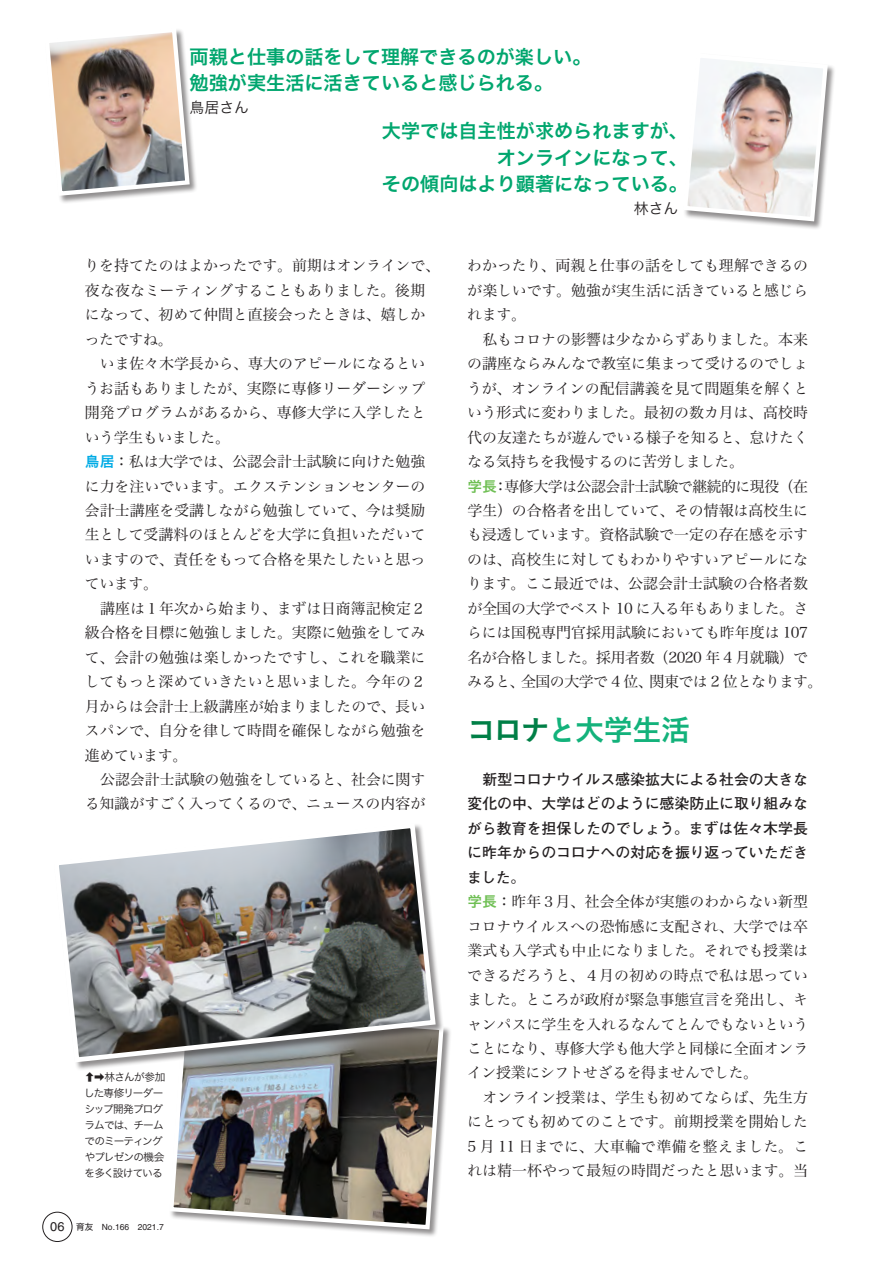
<style>
.page{position:relative;width:893px;height:1263px;background:#fff}
.page>*{position:absolute;margin:0;border:0;box-sizing:border-box;transform-origin:0 0}
.t1{font:29.7px "Koburina Go Std W6";letter-spacing:-.08em;color:#13b27b}
.t2{font:19.2px/26.5px "Hira Kaku Std N W6";color:#00a66e}
.t3{font:14.85px/24.5px "Hira Min Pro W3";letter-spacing:-.005em;color:#231f20}
.t4{font:700 14.85px/24.5px "Futo Go B101 Pro";letter-spacing:-.005em;color:#231f20;text-align:justify}
.t5{font:14.85px "Hira Kaku Std N W3";color:#231f20}
.t6{font:10.65px/15.9px "Hira Kaku Pro W3";letter-spacing:-.075em;color:#231f20}
.t7{font:8.55px "Helvetica";color:#231f20}
.s1{font-family:"Koburina Go Std W6";color:#00abe5}
.s2{font-family:"Koburina Go Std W6";color:#6fbf54}
.s3{color:#007f46}
.s4{font-size:12.75px}
.s5{font-family:"Shin Go Pro"}
</style>
<div class="page">
<div style="left:169px;top:1008px;width:283px;height:230px;background:#231f20;opacity:.5"></div>
<img style="left:169px;top:1008px;width:277px;height:224px">
<div style="left:53px;top:823px;width:391px;height:248px;background:#231f20;opacity:.5"></div>
<img style="left:53px;top:823px;width:385px;height:242px">
<div style="left:683px;top:53px;width:153px;height:177px;background:#231f20;opacity:.5"></div>
<svg style="left:683px;top:53px;width:147px;height:171px"></svg>
<div style="left:44px;top:27px;width:154px;height:177px;background:#231f20;opacity:.5"></div>
<img style="left:44px;top:27px;width:148px;height:171px">
<div style="left:43px;top:1212px;width:29px;height:30px;border:1px solid #231f20;border-radius:50%"></div>
<p class="t2" style="left:190px;top:44px;width:403px">両親と仕事の話をして理解できるのが楽しい。勉強が実生活に活きていると感じられる。</p>
<p class="t5" style="left:190px;top:96px;width:61px">鳥居さん</p>
<p class="t2" style="left:382px;top:118px;width:308px;text-align:right">大学では自主性が求められますが、オンラインになって、<br>その傾向はより顕著になっている。</p>
<p class="t5" style="left:634px;top:197px;width:46px">林さん</p>
<p class="t3" style="left:85px;top:252px;width:357px">りを持てたのはよかったです。前期はオンラインで、夜な夜なミーティングすることもありました。後期になって、初めて仲間と直接会ったときは、嬉しかったですね。<br>　いま佐々木学長から、専大のアピールになるというお話もありましたが、実際に専修リーダーシップ開発プログラムがあるから、専修大学に入学したという学生もいました。<br><span class="s1">鳥居</span>：私は大学では、公認会計士試験に向けた勉強に力を注いでいます。エクステンションセンターの会計士講座を受講しながら勉強していて、今は奨励生として受講料のほとんどを大学に負担いただいていますので、責任をもって合格を果たしたいと思っています。<br>　講座は１年次から始まり、まずは日商簿記検定２級合格を目標に勉強しました。実際に勉強をしてみて、会計の勉強は楽しかったですし、これを職業にしてもっと深めていきたいと思いました。今年の２月からは会計士上級講座が始まりましたので、長いスパンで、自分を律して時間を確保しながら勉強を進めています。<br>　公認会計士試験の勉強をしていると、社会に関する知識がすごく入ってくるので、ニュースの内容が</p>
<p class="t3" style="left:467px;top:252px;width:357px">わかったり、両親と仕事の話をしても理解できるのが楽しいです。勉強が実生活に活きていると感じられます。<br>　私もコロナの影響は少なからずありました。本来の講座ならみんなで教室に集まって受けるのでしょうが、オンラインの配信講義を見て問題集を解くという形式に変わりました。最初の数カ月は、高校時代の友達たちが遊んでいる様子を知ると、怠けたくなる気持ちを我慢するのに苦労しました。<br><span class="s2">学長</span>：専修大学は公認会計士試験で継続的に現役（在学生）の合格者を出していて、その情報は高校生にも浸透しています。資格試験で一定の存在感を示すのは、高校生に対してもわかりやすいアピールになります。ここ最近では、公認会計士試験の合格者数が全国の大学でベスト 10 に入る年もありました。さらには国税専門官採用試験においても昨年度は 107名が合格しました。採用者数（2020 年 4 月就職）でみると、全国の大学で 4 位、関東では 2 位となります。</p>
<h1 class="t1" style="left:466px;top:706px;width:226px"><span class="s3">コロナ</span>と大学生活</h1>
<p class="t4" style="left:467px;top:765px;width:342px">　新型コロナウイルス感染拡大による社会の大きな変化の中、大学はどのように感染防止に取り組みながら教育を担保したのでしょう。まずは佐々木学長に昨年からのコロナへの対応を振り返っていただきました。</p>
<p class="t3" style="left:467px;top:888px;width:343px"><span class="s2">学長</span>：昨年３月、社会全体が実態のわからない新型コロナウイルスへの恐怖感に支配され、大学では卒業式も入学式も中止になりました。それでも授業はできるだろうと、４月の初めの時点で私は思っていました。ところが政府が緊急事態宣言を発出し、キャンパスに学生を入れるなんてとんでもないということになり、専修大学も他大学と同様に全面オンライン授業にシフトせざるを得ませんでした。<br>　オンライン授業は、学生も初めてならば、先生方にとっても初めてのことです。前期授業を開始した<br>5 月 11 日までに、大車輪で準備を整えました。これは精一杯やって最短の時間だったと思います。当</p>
<p class="t6" style="left:84px;top:1068px;width:83px">㆖➡林さんが参加した専修リーダーシップ開発プログラムでは、チームでのミーティングやプレゼンの機会を多く設けている</p>
<p class="t7" style="left:50px;top:1222px;width:115px"><span class="s4">06</span> <span class="s5">育友　</span>No.166 2021.7</p>
</div>
